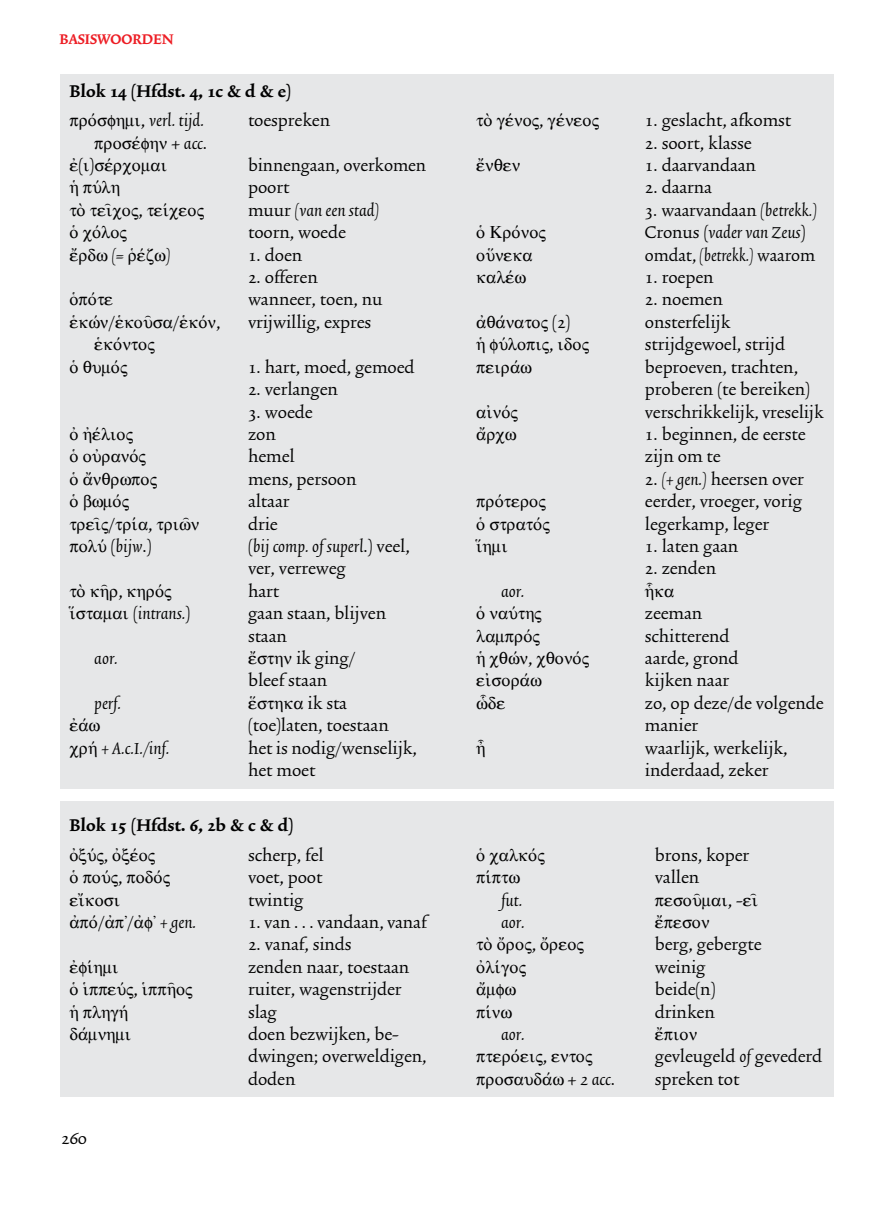
<style>
.page{position:relative;width:893px;height:1216px;background:#fff}
.page>*{position:absolute;margin:0;border:0;box-sizing:border-box;transform-origin:0 0}
.t1{font:19.95px/22.4px "Trinite No 2 Rom Wid";color:#000}
.t2{font:italic 19.95px "Trinite No 2";color:#000}
.t3{font:700 19.95px "Trinite No 2";color:#000}
.t4{font:18.2px "Symbol Greek";color:#000}
.t5{font:700 16.45px "Trinite No 2";color:#ed1d24}
.s1{font-family:"Trinite No 2 Rom Wid";font-style:normal}
.s2{font-family:"Trinite No 2";font-style:italic}
</style>
<div class="page">
<div style="left:60px;top:74px;width:773px;height:715px;background:#e6e7e8"></div>
<div style="left:60px;top:801px;width:773px;height:295px;background:#e6e7e8"></div>
<p class="t5" style="left:60px;top:32px;width:116px">BASISWOORDEN</p>
<p class="t3" style="left:69px;top:82px;width:223px">BLOK 14 (HFDST. 4, 1C &amp; D &amp; E)</p>
<p class="t4" style="left:88px;top:110px;width:21px">□❖▲</p>
<p class="t2" style="left:141px;top:111px;width:65px"><span class="s1">,</span> verl. tijd.</p>
<p class="t1" style="left:248px;top:110px;width:84px">toespreken</p>
<p class="t2" style="left:113px;top:134px;width:96px">□▲ ❖ ■ <span class="s1">+</span>acc<span class="s1">.</span></p>
<p class="t1" style="left:78px;top:155px;width:64px">()▲❖ □</p>
<p class="t1" style="left:248px;top:155px;width:179px">binnengaan, overkomen</p>
<p class="t4" style="left:92px;top:177px;width:20px">◆❖●</p>
<p class="t1" style="left:248px;top:178px;width:43px">poort</p>
<p class="t4" style="left:69px;top:199px;width:29px">▼□▼</p>
<p class="t1" style="left:122px;top:200px;width:76px">□,▼ ❖ □</p>
<p class="t2" style="left:248px;top:201px;width:132px"><span class="s1">muur</span> (van een stad)</p>
<p class="t4" style="left:69px;top:222px;width:52px">□ □❖●□</p>
<p class="t1" style="left:248px;top:222px;width:99px">toorn, woede</p>
<p class="t2" style="left:112px;top:246px;width:60px">(= ❖)</p>
<p class="t1" style="left:248px;top:245px;width:56px">1. doen</p>
<p class="t1" style="left:248px;top:267px;width:71px">2. offeren</p>
<p class="t4" style="left:69px;top:289px;width:36px">□ □❖▼</p>
<p class="t1" style="left:248px;top:290px;width:136px">wanneer, toen, nu</p>
<p class="t1" style="left:100px;top:312px;width:122px">❖■/ □◆▲ / □❖■,</p>
<p class="t1" style="left:248px;top:312px;width:125px">vrijwillig, expres</p>
<p class="t4" style="left:113px;top:334px;width:36px">□❖■▼□</p>
<p class="t4" style="left:69px;top:356px;width:57px">□❑◆ □❖</p>
<p class="t1" style="left:248px;top:357px;width:168px">1. hart, moed, gemoed</p>
<p class="t1" style="left:248px;top:379px;width:91px">2. verlangen</p>
<p class="t1" style="left:248px;top:402px;width:66px">3. woede</p>
<p class="t4" style="left:69px;top:423px;width:58px">□ ❖●□</p>
<p class="t1" style="left:248px;top:424px;width:29px">zon</p>
<p class="t4" style="left:69px;top:446px;width:76px">□ □◆ ■□❖</p>
<p class="t1" style="left:248px;top:446px;width:48px">hemel</p>
<p class="t4" style="left:69px;top:468px;width:43px">□ ■❑</p>
<p class="t1" style="left:248px;top:469px;width:110px">mens, persoon</p>
<p class="t4" style="left:69px;top:491px;width:59px">□ □❖</p>
<p class="t1" style="left:248px;top:491px;width:43px">altaar</p>
<p class="t1" style="left:69px;top:514px;width:96px">▼ /▼❖,▼</p>
<p class="t4" style="left:191px;top:513px;width:10px">■</p>
<p class="t1" style="left:248px;top:514px;width:31px">drie</p>
<p class="t2" style="left:79px;top:537px;width:74px">□●◆❖<span class="s1">(</span>bijw<span class="s1">.)</span></p>
<p class="t2" style="left:248px;top:537px;width:163px"><span class="s1">(</span>bij comp. of superl<span class="s1">.) veel,</span></p>
<p class="t1" style="left:248px;top:558px;width:99px">ver, verreweg</p>
<p class="t1" style="left:118px;top:581px;width:6px">,</p>
<p class="t1" style="left:248px;top:581px;width:33px">hart</p>
<p class="t2" style="left:133px;top:604px;width:59px"><span class="s1">(</span>intrans.<span class="s1">)</span></p>
<p class="t1" style="left:248px;top:603px;width:139px">gaan staan, blijven staan</p>
<p class="t2" style="left:94px;top:649px;width:25px">aor.</p>
<p class="t1" style="left:248px;top:648px;width:109px;text-indent:9px">▲▼ ■ ik ging/ bleef staan</p>
<p class="t2" style="left:94px;top:694px;width:28px">perf.</p>
<p class="t1" style="left:308px;top:693px;width:41px">ik sta</p>
<p class="t1" style="left:248px;top:715px;width:142px">(toe)laten, toestaan</p>
<p class="t2" style="left:97px;top:739px;width:74px">❖+ A.c.I./inf.</p>
<p class="t1" style="left:248px;top:738px;width:170px">het is nodig/wenselijk, het moet</p>
<p class="t3" style="left:69px;top:816px;width:225px">BLOK 15 (HFDST. 6, 2B &amp; C &amp; D)</p>
<p class="t1" style="left:69px;top:845px;width:80px">□◆❖,□ ❖□</p>
<p class="t1" style="left:248px;top:845px;width:77px">scherp, fel</p>
<p class="t1" style="left:69px;top:867px;width:100px">□ □◆❖, □□❖</p>
<p class="t1" style="left:248px;top:867px;width:76px">voet, poot</p>
<p class="t1" style="left:248px;top:889px;width:57px">twintig</p>
<p class="t2" style="left:89px;top:913px;width:109px">□❖<span class="s1">/</span> ∆<span class="s1">/</span> ∆ +gen.</p>
<p class="t1" style="left:248px;top:912px;width:180px">1. van . . . vandaan, vanaf</p>
<p class="t1" style="left:248px;top:934px;width:105px">2. vanaf, sinds</p>
<p class="t1" style="left:248px;top:957px;width:163px">zenden naar, toestaan</p>
<p class="t1" style="left:69px;top:979px;width:70px">□ ◆❖,</p>
<p class="t1" style="left:248px;top:979px;width:155px">ruiter, wagenstrijder</p>
<p class="t1" style="left:248px;top:1001px;width:30px">slag</p>
<p class="t1" style="left:248px;top:1024px;width:180px">doen bezwijken, be&shy;dwingen; overweldigen, doden</p>
<p class="t1" style="left:61px;top:1128px;width:27px">260</p>
<p class="t1" style="left:476px;top:110px;width:117px">▼□ ❖■□, ❖■□</p>
<p class="t1" style="left:645px;top:110px;width:148px">1. geslacht, afkomst</p>
<p class="t1" style="left:645px;top:133px;width:108px">2. soort, klasse</p>
<p class="t4" style="left:485px;top:155px;width:37px">■❑ ■</p>
<p class="t1" style="left:645px;top:155px;width:113px">1. daarvandaan</p>
<p class="t1" style="left:645px;top:178px;width:69px">2. daarna</p>
<p class="t1" style="left:645px;top:200px;width:173px">3. waarvandaan <span class="s2">(betrekk.)</span></p>
<p class="t4" style="left:476px;top:222px;width:64px">□ □❖■□</p>
<p class="t2" style="left:645px;top:223px;width:162px"><span class="s1">Cronus (</span>vader van Zeus<span class="s1">)</span></p>
<p class="t4" style="left:476px;top:244px;width:29px">□◆■</p>
<p class="t1" style="left:645px;top:245px;width:172px">omdat, <span class="s2">(betrekk.)</span> waarom</p>
<p class="t1" style="left:645px;top:267px;width:70px">1. roepen</p>
<p class="t1" style="left:645px;top:290px;width:79px">2. noemen</p>
<p class="t1" style="left:486px;top:312px;width:85px">❑ ❖■ ▼□ (2)</p>
<p class="t1" style="left:645px;top:312px;width:87px">onsterfelijk</p>
<p class="t1" style="left:498px;top:334px;width:85px">◆❖●□ , □</p>
<p class="t1" style="left:645px;top:334px;width:142px">strijdgewoel, strijd</p>
<p class="t1" style="left:645px;top:357px;width:167px">beproeven, trachten, proberen (te bereiken)</p>
<p class="t4" style="left:493px;top:401px;width:24px">■□❖</p>
<p class="t1" style="left:645px;top:402px;width:180px">verschrikkelijk, vreselijk</p>
<p class="t1" style="left:645px;top:424px;width:162px">1. beginnen, de eerste zijn om te</p>
<p class="t1" style="left:645px;top:469px;width:160px">2. <span class="s2">(+ gen.)</span> heersen over</p>
<p class="t4" style="left:495px;top:491px;width:45px">□❖▼ □</p>
<p class="t1" style="left:645px;top:491px;width:158px">eerder, vroeger, vorig</p>
<p class="t4" style="left:476px;top:513px;width:73px">□ ▲▼ ▼□❖</p>
<p class="t1" style="left:645px;top:514px;width:126px">legerkamp, leger</p>
<p class="t1" style="left:645px;top:536px;width:95px">1. laten gaan</p>
<p class="t1" style="left:645px;top:558px;width:73px">2. zenden</p>
<p class="t2" style="left:501px;top:582px;width:25px">aor.</p>
<p class="t4" style="left:476px;top:603px;width:50px">□■ ◆❖▼</p>
<p class="t1" style="left:645px;top:603px;width:59px">zeeman</p>
<p class="t4" style="left:476px;top:625px;width:63px">● □❖</p>
<p class="t1" style="left:645px;top:626px;width:86px">schitterend</p>
<p class="t1" style="left:499px;top:648px;width:90px">❑ ❖■, ❑□■□❖</p>
<p class="t1" style="left:645px;top:648px;width:95px">aarde, grond</p>
<p class="t4" style="left:492px;top:670px;width:45px">▲□ ❖</p>
<p class="t1" style="left:645px;top:670px;width:180px">kijken naar<br>zo, op deze/de volgende manier<br>waarlijk, werkelijk, inderdaad, zeker</p>
<p class="t4" style="left:476px;top:844px;width:68px">□ ●□❖</p>
<p class="t1" style="left:655px;top:845px;width:96px">brons, koper</p>
<p class="t1" style="left:655px;top:867px;width:46px">vallen</p>
<p class="t2" style="left:501px;top:890px;width:23px">fut.</p>
<p class="t4" style="left:673px;top:889px;width:30px">▲□◆</p>
<p class="t1" style="left:728px;top:889px;width:16px">,-</p>
<p class="t2" style="left:501px;top:913px;width:25px">aor.</p>
<p class="t4" style="left:682px;top:911px;width:29px">▲□■</p>
<p class="t1" style="left:476px;top:934px;width:102px">▼□□ □,□ □</p>
<p class="t1" style="left:655px;top:934px;width:108px">berg, gebergte</p>
<p class="t4" style="left:476px;top:956px;width:44px">□●❖□</p>
<p class="t1" style="left:655px;top:957px;width:62px">weinig beide(n)</p>
<p class="t1" style="left:655px;top:1001px;width:61px">drinken</p>
<p class="t2" style="left:501px;top:1025px;width:25px">aor.</p>
<p class="t1" style="left:485px;top:1046px;width:101px">▼ □❖ , ■▼□</p>
<p class="t1" style="left:655px;top:1046px;width:169px">gevleugeld <span class="s2">of</span> gevederd</p>
<p class="t2" style="left:495px;top:1070px;width:122px">□▲ ◆ ❖ <span class="s1">+</span>2acc<span class="s1">.</span></p>
<p class="t1" style="left:655px;top:1069px;width:86px">spreken tot</p>
</div>
